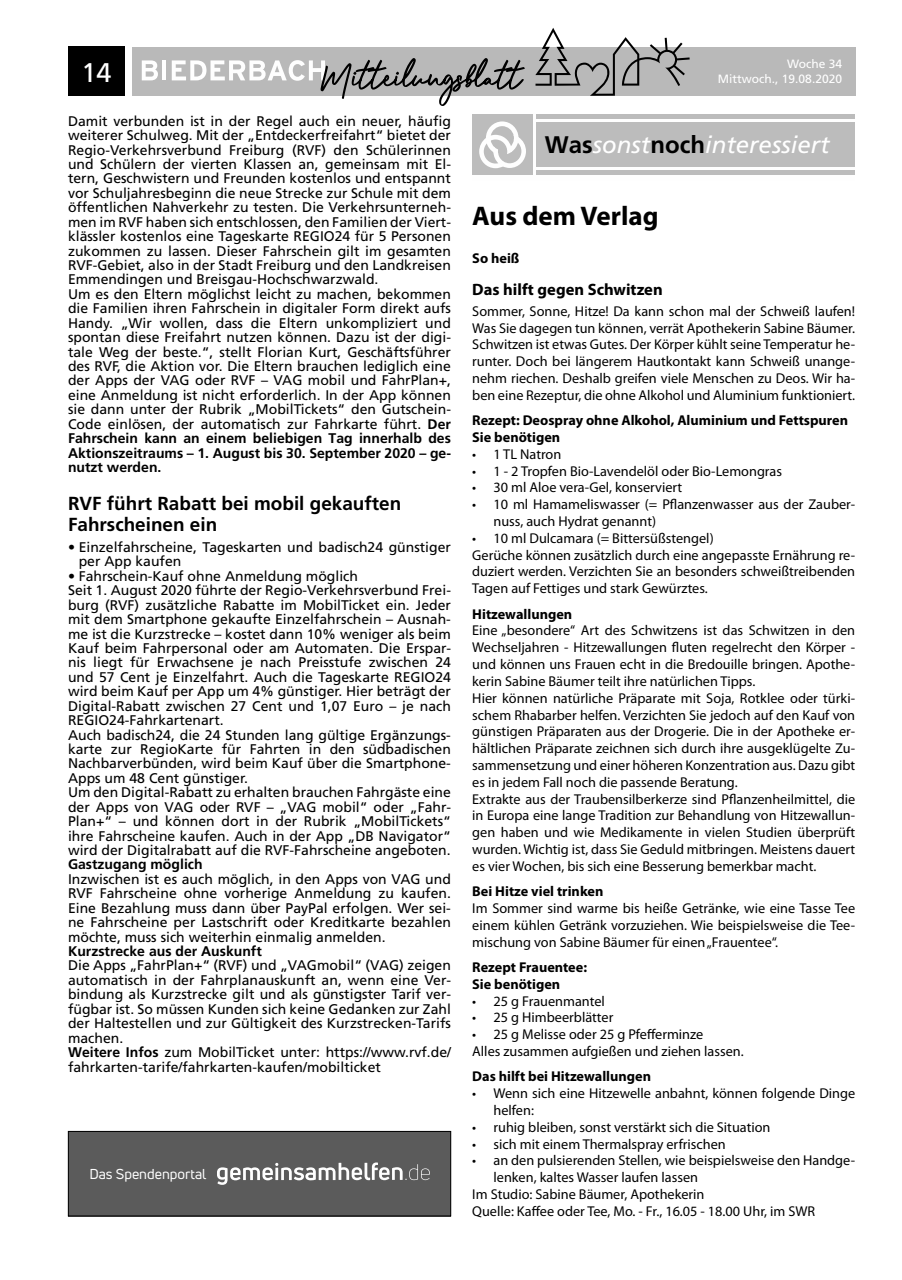
<style>
.page{position:relative;width:902px;height:1280px;background:#fff}
.page>*{position:absolute;margin:0;border:0;box-sizing:border-box;transform-origin:0 0}
.t1{font:700 27px "Myriad Pro";color:#000}
.t2{font:27px "Frutiger";color:#fff}
.t3{font:italic 24px "Frutiger";color:#fff}
.t4{font:700 18.9px/21px "Frutiger";color:#000}
.t5{font:700 16.5px "Myriad Pro";color:#000}
.t6{font:14.25px/16.8px "Myriad Pro";color:#000}
.t7{font:700 14.25px/16.8px "Myriad Pro";color:#000}
.t8{font:14.1px "Uni Neue";color:#fff}
.t9{font:13.95px/14.4px "Frutiger";color:#000}
.t10{font:700 13.95px "Frutiger";color:#000}
.t11{font:12px/15px "Frutiger";color:#fff;text-align:right}
.s1{font-weight:700}
.s2{font-weight:700;font-style:normal;color:#000}
</style>
<div class="page">
<div style="left:132px;top:47px;width:723px;height:49px;background:#b9b9b9"></div>
<div style="left:68px;top:47px;width:57px;height:49px;background:#000"></div>
<svg style="left:535px;top:28px;width:154px;height:68px"></svg>
<svg style="left:142px;top:60px;width:16px;height:20px"></svg>
<hr style="left:162px;top:60px;width:4px;height:20px;background:#fefefe">
<svg style="left:172px;top:58px;width:352px;height:48px"></svg>
<div style="left:536px;top:122px;width:319px;height:45px;background:#bcbcbc"></div>
<div style="left:536px;top:170px;width:319px;height:5px;background:#bcbcbc"></div>
<div style="left:536px;top:114px;width:319px;height:5px;background:#bcbcbc"></div>
<div style="left:472px;top:114px;width:60px;height:61px;background:#bcbcbc"></div>
<svg style="left:479px;top:121px;width:47px;height:47px"></svg>
<div style="left:68px;top:1131px;width:383px;height:85px;background:#5b5b5b"></div>
<svg style="left:217px;top:1162px;width:212px;height:23px"></svg>
<div style="left:68px;top:1131px;width:383px;height:85px;border:1px solid #000"></div>
<h1 class="t2" style="left:81px;top:57px;width:32px">14</h1>
<p class="t11" style="left:717px;top:57px;width:126px">Woche 34<br>Mittwoch., 19.08.2020</p>
<p class="t9" style="left:68px;top:114px;width:384px">Damit verbunden ist in der Regel auch ein neuer, häufig weiterer Schulweg. Mit der „Entdeckerfreifahrt“ bietet der Regio-Verkehrsverbund Freiburg (RVF) den Schülerinnen und Schülern der vierten Klassen an, gemeinsam mit El&shy;tern, Geschwistern und Freunden kostenlos und entspannt vor Schuljahresbeginn die neue Strecke zur Schule mit dem öffentlichen Nahverkehr zu testen. Die Verkehrsunterneh&shy;men im RVF haben sich entschlossen, den Familien der Viert&shy;klässler kostenlos eine Tageskarte REGIO24 für 5 Personen zukommen zu lassen. Dieser Fahrschein gilt im gesamten RVF-Gebiet, also in der Stadt Freiburg und den Landkreisen Emmendingen und Breisgau-Hochschwarzwald.<br>Um es den Eltern möglichst leicht zu machen, bekommen die Familien ihren Fahrschein in digitaler Form direkt aufs Handy. „Wir wollen, dass die Eltern unkompliziert und spontan diese Freifahrt nutzen können. Dazu ist der digi&shy;tale Weg der beste.“, stellt Florian Kurt, Geschäftsführer des RVF, die Aktion vor. Die Eltern brauchen lediglich eine der Apps der VAG oder RVF – VAG mobil und FahrPlan+, eine Anmeldung ist nicht erforderlich. In der App können sie dann unter der Rubrik „MobilTickets“ den Gutschein-Code einlösen, der automatisch zur Fahrkarte führt. <span class="s1">Der Fahrschein kann an einem beliebigen Tag innerhalb des Aktionszeitraums – 1. August bis 30. September 2020 – ge&shy;nutzt werden.</span></p>
<h3 class="t4" style="left:68px;top:493px;width:334px">RVF führt Rabatt bei mobil gekauften<br>Fahrscheinen ein</h3>
<p class="t9" style="left:79px;top:540px;width:374px;text-indent:-11px">• Einzelfahrscheine, Tageskarten und badisch24 günstiger per App kaufen</p>
<p class="t9" style="left:68px;top:569px;width:384px">• Fahrschein-Kauf ohne Anmeldung möglich<br>Seit 1. August 2020 führte der Regio-Verkehrsverbund Frei&shy;burg (RVF) zusätzliche Rabatte im MobilTicket ein. Jeder mit dem Smartphone gekaufte Einzelfahrschein – Ausnah&shy;me ist die Kurzstrecke – kostet dann 10% weniger als beim Kauf beim Fahrpersonal oder am Automaten. Die Erspar&shy;nis liegt für Erwachsene je nach Preisstufe zwischen 24 und 57 Cent je Einzelfahrt. Auch die Tageskarte REGIO24 wird beim Kauf per App um 4% günstiger. Hier beträgt der Digital-Rabatt zwischen 27 Cent und 1,07 Euro – je nach REGIO24-Fahrkartenart.<br>Auch badisch24, die 24 Stunden lang gültige Ergänzungs&shy;karte zur RegioKarte für Fahrten in den südbadischen Nachbarverbünden, wird beim Kauf über die Smartphone-Apps um 48 Cent günstiger.<br>Um den Digital-Rabatt zu erhalten brauchen Fahrgäste eine der Apps von VAG oder RVF – „VAG mobil“ oder „Fahr-Plan+“ – und können dort in der Rubrik „MobilTickets“ ihre Fahrscheine kaufen. Auch in der App „DB Navigator“ wird der Digitalrabatt auf die RVF-Fahrscheine angeboten.</p>
<p class="t10" style="left:68px;top:856px;width:136px">Gastzugang möglich</p>
<p class="t9" style="left:68px;top:872px;width:384px;text-align:justify">Inzwischen ist es auch möglich, in den Apps von VAG und RVF Fahrscheine ohne vorherige Anmeldung zu kaufen.<br>Eine Bezahlung muss dann über PayPal erfolgen. Wer sei&shy;ne Fahrscheine per Lastschrift oder Kreditkarte bezahlen möchte, muss sich weiterhin einmalig anmelden.</p>
<p class="t10" style="left:68px;top:943px;width:195px">Kurzstrecke aus der Auskunft</p>
<p class="t9" style="left:68px;top:958px;width:384px">Die Apps „FahrPlan+“ (RVF) und „VAGmobil“ (VAG) zeigen automatisch in der Fahrplanauskunft an, wenn eine Ver&shy;bindung als Kurzstrecke gilt und als günstigster Tarif ver&shy;fügbar ist. So müssen Kunden sich keine Gedanken zur Zahl der Haltestellen und zur Gültigkeit des Kurzstrecken-Tarifs machen.<br><span class="s1">Weitere Infos</span> zum MobilTicket unter: https://www.rvf.de/ fahrkarten-tarife/fahrkarten-kaufen/mobilticket</p>
<h2 class="t3" style="left:545px;top:131px;width:286px"><span class="s2">Was</span>sonst<span class="s2">noch</span>interessiert</h2>
<h1 class="t1" style="left:472px;top:198px;width:188px">Aus dem Verlag</h1>
<p class="t7" style="left:472px;top:249px;width:49px">So heiß</p>
<p class="t5" style="left:472px;top:278px;width:192px">Das hilft gegen Schwitzen</p>
<p class="t6" style="left:472px;top:302px;width:384px;text-align:justify">Sommer, Sonne, Hitze! Da kann schon mal der Schweiß laufen!<br>Was Sie dagegen tun können, verrät Apothekerin Sabine Bäumer.<br>Schwitzen ist etwas Gutes. Der Körper kühlt seine Temperatur he&shy;runter. Doch bei längerem Hautkontakt kann Schweiß unange&shy;nehm riechen. Deshalb greifen viele Menschen zu Deos. Wir ha&shy;ben eine Rezeptur, die ohne Alkohol und Aluminium funktioniert.</p>
<p class="t7" style="left:472px;top:411px;width:377px">Rezept: Deospray ohne Alkohol, Aluminium und Fettspuren<br>Sie benötigen</p>
<p class="t6" style="left:472px;top:445px;width:90px">• 1 TL Natron</p>
<p class="t6" style="left:472px;top:462px;width:311px">• 1 - 2 Tropfen Bio-Lavendelöl oder Bio-Lemongras</p>
<p class="t6" style="left:472px;top:479px;width:211px">• 30 ml Aloe vera-Gel, konserviert</p>
<p class="t6" style="left:493px;top:496px;width:363px;text-indent:-21px">• 10 ml Hamameliswasser (= Pflanzenwasser aus der Zauber&shy;nuss, auch Hydrat genannt)</p>
<p class="t6" style="left:472px;top:529px;width:384px">• 10 ml Dulcamara (= Bittersüßstengel)<br>Gerüche können zusätzlich durch eine angepasste Ernährung re&shy;duziert werden. Verzichten Sie an besonders schweißtreibenden Tagen auf Fettiges und stark Gewürztes.</p>
<p class="t7" style="left:472px;top:605px;width:101px">Hitzewallungen</p>
<p class="t6" style="left:472px;top:622px;width:384px">Eine „besondere“ Art des Schwitzens ist das Schwitzen in den Wechseljahren - Hitzewallungen fluten regelrecht den Körper - und können uns Frauen echt in die Bredouille bringen. Apothe&shy;kerin Sabine Bäumer teilt ihre natürlichen Tipps.<br>Hier können natürliche Präparate mit Soja, Rotklee oder türki&shy;schem Rhabarber helfen. Verzichten Sie jedoch auf den Kauf von günstigen Präparaten aus der Drogerie. Die in der Apotheke er&shy;hältlichen Präparate zeichnen sich durch ihre ausgeklügelte Zu&shy;sammensetzung und einer höheren Konzentration aus. Dazu gibt es in jedem Fall noch die passende Beratung.<br>Extrakte aus der Traubensilberkerze sind Pflanzenheilmittel, die in Europa eine lange Tradition zur Behandlung von Hitzewallun&shy;gen haben und wie Medikamente in vielen Studien überprüft wurden. Wichtig ist, dass Sie Geduld mitbringen. Meistens dauert es vier Wochen, bis sich eine Besserung bemerkbar macht.</p>
<p class="t7" style="left:472px;top:882px;width:133px">Bei Hitze viel trinken</p>
<p class="t6" style="left:472px;top:900px;width:384px;text-align:justify">Im Sommer sind warme bis heiße Getränke, wie eine Tasse Tee einem kühlen Getränk vorzuziehen. Wie beispielsweise die Tee&shy;mischung von Sabine Bäumer für einen „Frauentee“.</p>
<p class="t7" style="left:472px;top:958px;width:116px">Rezept Frauentee:<br>Sie benötigen</p>
<p class="t6" style="left:472px;top:992px;width:134px">• 25 g Frauenmantel</p>
<p class="t6" style="left:472px;top:1009px;width:143px">• 25 g Himbeerblätter</p>
<p class="t6" style="left:472px;top:1026px;width:273px">• 25 g Melisse oder 25 g Pfefferminze<br>Alles zusammen aufgießen und ziehen lassen.</p>
<p class="t7" style="left:472px;top:1068px;width:180px">Das hilft bei Hitzewallungen</p>
<p class="t6" style="left:493px;top:1085px;width:363px;text-indent:-21px">• Wenn sich eine Hitzewelle anbahnt, können folgende Dinge helfen:</p>
<p class="t6" style="left:472px;top:1118px;width:300px">• ruhig bleiben, sonst verstärkt sich die Situation</p>
<p class="t6" style="left:472px;top:1135px;width:255px">• sich mit einem Thermalspray erfrischen</p>
<p class="t6" style="left:472px;top:1152px;width:384px">• an den pulsierenden Stellen, wie beispielsweise den Handge-</p>
<p class="t6" style="left:493px;top:1169px;width:206px">lenken, kaltes Wasser laufen lassen</p>
<p class="t6" style="left:472px;top:1186px;width:234px">Im Studio: Sabine Bäumer, Apothekerin</p>
<p class="t6" style="left:472px;top:1202px;width:344px">Quelle: Kaffee oder Tee, Mo. - Fr., 16.05 - 18.00 Uhr, im SWR</p>
<p class="t8" style="left:89px;top:1165px;width:118px">Das Spendenportal</p>
</div>
